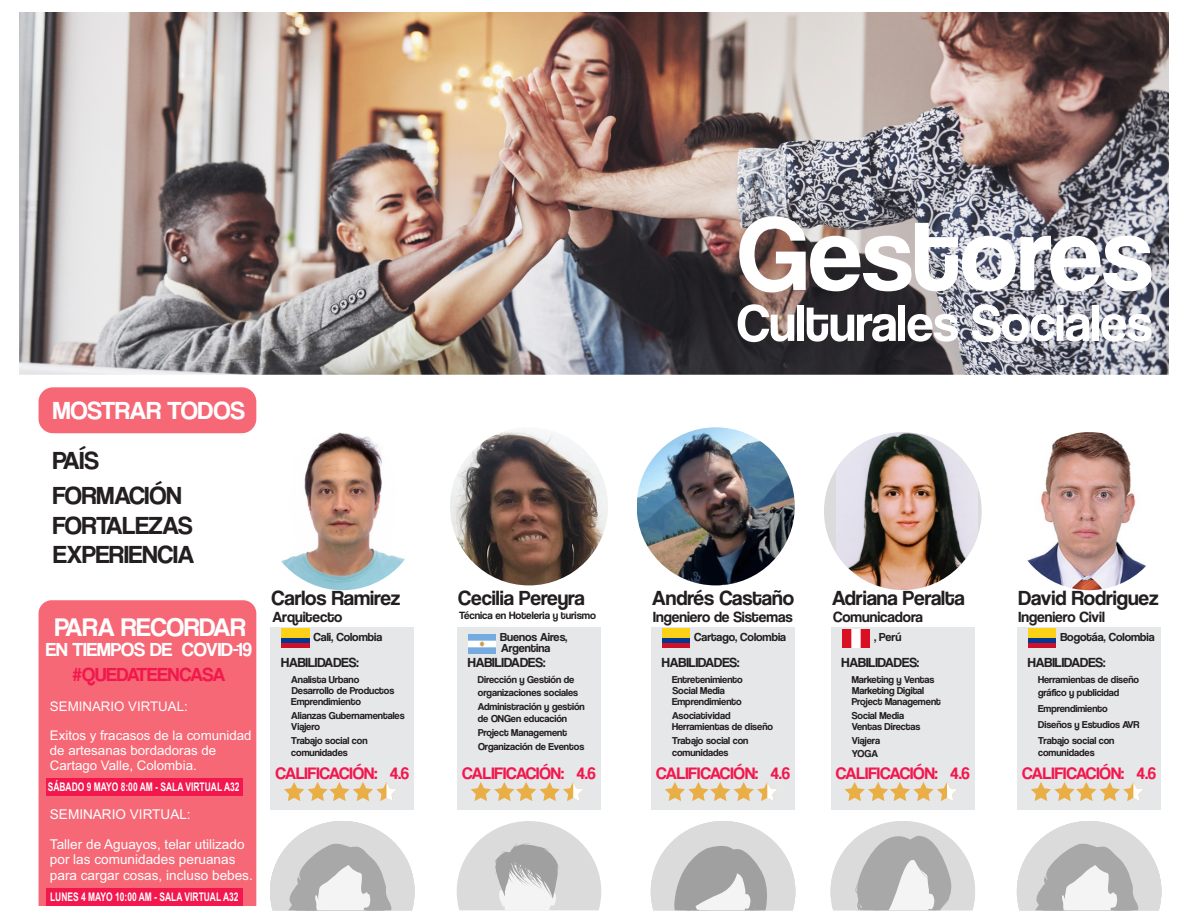
<style>
.page{position:relative;width:1188px;height:918px;background:#fff}
.page>*{position:absolute;margin:0;border:0;box-sizing:border-box;transform-origin:0 0}
.t1{font:107.4px "Coolvetica Rg";color:#fff}
.t2{font:53.4px "Coolvetica Rg";color:#fff}
.t3{font:26.55px "Coolvetica Rg";color:#fff}
.t4{font:25.65px/35.2px "Coolvetica Rg";color:#231f20}
.t5{font:25.65px "Coolvetica Rg";color:#fff}
.t6{font:21.3px "Coolvetica Rg";color:#231f20}
.t7{font:19.65px "Coolvetica Rg";color:#fff}
.t8{font:19.65px "Coolvetica Rg";color:#f2184e}
.t9{font:17.25px "Coolvetica Rg";color:#f2184e}
.t10{font:15.3px "Coolvetica Rg";color:#231f20}
.t11{font:13.65px/15.1px "Arial";color:#fff}
.t12{font:13.65px "Coolvetica Rg";color:#231f20}
.t13{font:13.35px/14.9px "Arial";color:#fff}
.t14{font:12.15px/11.2px "Coolvetica Rg";color:#231f20}
.t15{font:700 11.85px "Arial";color:#fff;scale:.71 1}
.t16{font:10.95px "Coolvetica Rg";color:#231f20}
.t17{font:10.35px/12.5px "Coolvetica Rg";color:#231f20}
</style>
<div class="page">
<div style="left:39px;top:600px;width:217px;height:305px;background:#f66875"></div>
<div style="left:46px;top:888px;width:197px;height:17px;background:#f2184e"></div>
<img style="left:20px;top:13px;width:1148px;height:362px">
<div style="left:39px;top:387px;width:217px;height:46px;background:#f66875;border-radius:14px"></div>
<div style="left:46px;top:778px;width:197px;height:17px;background:#f2184e"></div>
<div style="left:831px;top:627px;width:144px;height:182px;background:#e6e7e8"></div>
<svg style="left:845px;top:782px;width:112px;height:19px"></svg>
<img style="left:842px;top:629px;width:27px;height:19px">
<div style="left:824px;top:432px;width:158px;height:158px;background:#dbdbdb;border-radius:50%"></div>
<img style="left:836px;top:432px;width:142px;height:158px">
<svg style="left:831px;top:821px;width:144px;height:89px"></svg>
<img style="left:637px;top:428px;width:157px;height:157px;border-radius:50%">
<div style="left:651px;top:627px;width:144px;height:182px;background:#e6e7e8"></div>
<img style="left:662px;top:629px;width:28px;height:19px">
<svg style="left:665px;top:782px;width:112px;height:19px"></svg>
<svg style="left:651px;top:821px;width:144px;height:89px"></svg>
<img style="left:1010px;top:432px;width:158px;height:158px;border-radius:50%">
<img style="left:281px;top:432px;width:124px;height:158px">
<div style="left:271px;top:627px;width:143px;height:182px;background:#e6e7e8"></div>
<img style="left:281px;top:629px;width:28px;height:19px">
<svg style="left:284px;top:782px;width:113px;height:19px"></svg>
<svg style="left:270px;top:821px;width:145px;height:89px"></svg>
<div style="left:1017px;top:627px;width:144px;height:182px;background:#e6e7e8"></div>
<img style="left:1028px;top:629px;width:28px;height:19px">
<svg style="left:1031px;top:782px;width:112px;height:19px"></svg>
<svg style="left:1017px;top:821px;width:144px;height:89px"></svg>
<img style="left:450px;top:428px;width:158px;height:157px;border-radius:50%">
<div style="left:457px;top:627px;width:144px;height:182px;background:#e6e7e8"></div>
<svg style="left:471px;top:782px;width:112px;height:19px"></svg>
<img style="left:468px;top:635px;width:28px;height:18px">
<svg style="left:457px;top:821px;width:144px;height:89px"></svg>
<h3 class="t5" style="left:53px;top:400px;width:194px">MOSTRAR TODOS</h3>
<h3 class="t4" style="left:53px;top:444px;width:130px">PAÍS<br>FORMACIÓN</h3>
<h3 class="t4" style="left:53px;top:509px;width:141px">FORTALEZAS</h3>
<h3 class="t4" style="left:53px;top:539px;width:143px">EXPERIENCIA</h3>
<h3 class="t3" style="left:55px;top:616px;width:192px">PARA RECORDAR</h3>
<h3 class="t7" style="left:46px;top:641px;width:208px">EN TIEMPOS DE COVID-19</h3>
<h3 class="t8" style="left:72px;top:666px;width:155px">#QUEDATEENCASA</h3>
<p class="t13" style="left:50px;top:700px;width:139px">SEMINARIO VIRTUAL:</p>
<p class="t13" style="left:50px;top:730px;width:203px">Exitos y fracasos de la comunidad de artesanas bordadoras de<br>Cartago Valle, Colombia.</p>
<h3 class="t11" style="left:50px;top:808px;width:142px">SEMINARIO VIRTUAL:</h3>
<h3 class="t11" style="left:50px;top:838px;width:204px">Taller de Aguayos, telar utilizado por las comunidades peruanas para cargar cosas, incluso bebes.</h3>
<p class="t15" style="left:48px;top:782px;width:272px">SÁBADO 9 MAYO 8:00 AM - SALA VIRTUAL A32</p>
<p class="t15" style="left:50px;top:892px;width:267px">LUNES 4 MAYO 10:00 AM - SALA VIRTUAL A32</p>
<h3 class="t6" style="left:272px;top:589px;width:130px">Carlos Ramirez</h3>
<h3 class="t10" style="left:273px;top:610px;width:71px">Arquitecto</h3>
<h3 class="t12" style="left:281px;top:657px;width:79px">HABILIDADES:</h3>
<p class="t14" style="left:314px;top:632px;width:70px">Cali, Colombia</p>
<p class="t17" style="left:291px;top:669px;width:71px;line-height:22.2px">Analista Urbano<br>Emprendimiento</p>
<p class="t17" style="left:291px;top:710px;width:115px;line-height:11.2px">Alianzas Gubernamentales<br>Viajero</p>
<p class="t17" style="left:291px;top:735px;width:78px">Trabajo social con comunidades</p>
<p class="t17" style="left:292px;top:685px;width:104px">Desarrollo de Productos</p>
<h3 class="t9" style="left:275px;top:766px;width:135px">CALIFICACIÓN: 4.6</h3>
<h3 class="t6" style="left:458px;top:589px;width:128px">Cecilia Pereyra</h3>
<p class="t16" style="left:459px;top:610px;width:138px">Técnica en Hoteleria y turismo</p>
<h3 class="t12" style="left:468px;top:657px;width:79px">HABILIDADES:</h3>
<p class="t14" style="left:500px;top:632px;width:69px">Buenos Aires,<br>Argentina</p>
<p class="t17" style="left:478px;top:674px;width:102px">Dirección y Gestión de organizaciones sociales</p>
<p class="t17" style="left:478px;top:701px;width:108px">Administración y gestión de ONGen educación</p>
<p class="t17" style="left:478px;top:726px;width:108px;line-height:13.8px">Project Management<br>Organización de Eventos</p>
<h3 class="t9" style="left:462px;top:766px;width:135px">CALIFICACIÓN: 4.6</h3>
<h1 class="t1" style="left:738px;top:208px;width:416px">Gestores</h1>
<h2 class="t2" style="left:737px;top:300px;width:417px">Culturales Sociales</h2>
<h3 class="t6" style="left:652px;top:589px;width:143px">Andrés Castaño</h3>
<h3 class="t10" style="left:653px;top:610px;width:141px">Ingeniero de Sistemas</h3>
<h3 class="t12" style="left:662px;top:657px;width:79px">HABILIDADES:</h3>
<p class="t14" style="left:694px;top:632px;width:93px">Cartago, Colombia</p>
<h3 class="t6" style="left:832px;top:589px;width:134px">Adriana Peralta</h3>
<h3 class="t10" style="left:833px;top:610px;width:91px">Comunicadora</h3>
<h3 class="t10" style="left:1019px;top:610px;width:88px">Ingeniero Civil</h3>
<h3 class="t12" style="left:842px;top:657px;width:79px">HABILIDADES:</h3>
<h3 class="t6" style="left:1018px;top:589px;width:142px">David Rodriguez</h3>
<p class="t14" style="left:874px;top:632px;width:29px">, Perú</p>
<p class="t14" style="left:1060px;top:632px;width:96px">Bogotáa, Colombia</p>
<h3 class="t12" style="left:1028px;top:657px;width:79px">HABILIDADES:</h3>
<p class="t17" style="left:672px;top:669px;width:72px;line-height:22.2px">Entretenimiento<br>Emprendimiento</p>
<p class="t17" style="left:672px;top:710px;width:103px;line-height:11.2px">Asociatividad<br>Herramientas de diseño</p>
<p class="t17" style="left:672px;top:735px;width:78px">Trabajo social con comunidades</p>
<p class="t17" style="left:672px;top:685px;width:54px">Social Media</p>
<p class="t17" style="left:852px;top:669px;width:91px;line-height:22.2px">Marketing y Ventas<br>Project Management</p>
<p class="t17" style="left:852px;top:710px;width:70px;line-height:11.2px">Social Media<br>Ventas Directas</p>
<p class="t17" style="left:852px;top:748px;width:28px">YOGA</p>
<p class="t17" style="left:852px;top:685px;width:73px">Marketing Digital</p>
<p class="t17" style="left:852px;top:735px;width:30px">Viajera</p>
<p class="t17" style="left:1038px;top:674px;width:102px">Herramientas de diseño gráfico y publicidad</p>
<p class="t17" style="left:1038px;top:701px;width:103px;line-height:16px">Emprendimiento<br>Diseños y Estudios AVR<br>Trabajo social con</p>
<p class="t17" style="left:1038px;top:747px;width:58px">comunidades</p>
<h3 class="t9" style="left:656px;top:766px;width:135px">CALIFICACIÓN: 4.6</h3>
<h3 class="t9" style="left:836px;top:766px;width:135px">CALIFICACIÓN: 4.6</h3>
<h3 class="t9" style="left:1022px;top:766px;width:135px">CALIFICACIÓN: 4.6</h3>
</div>
